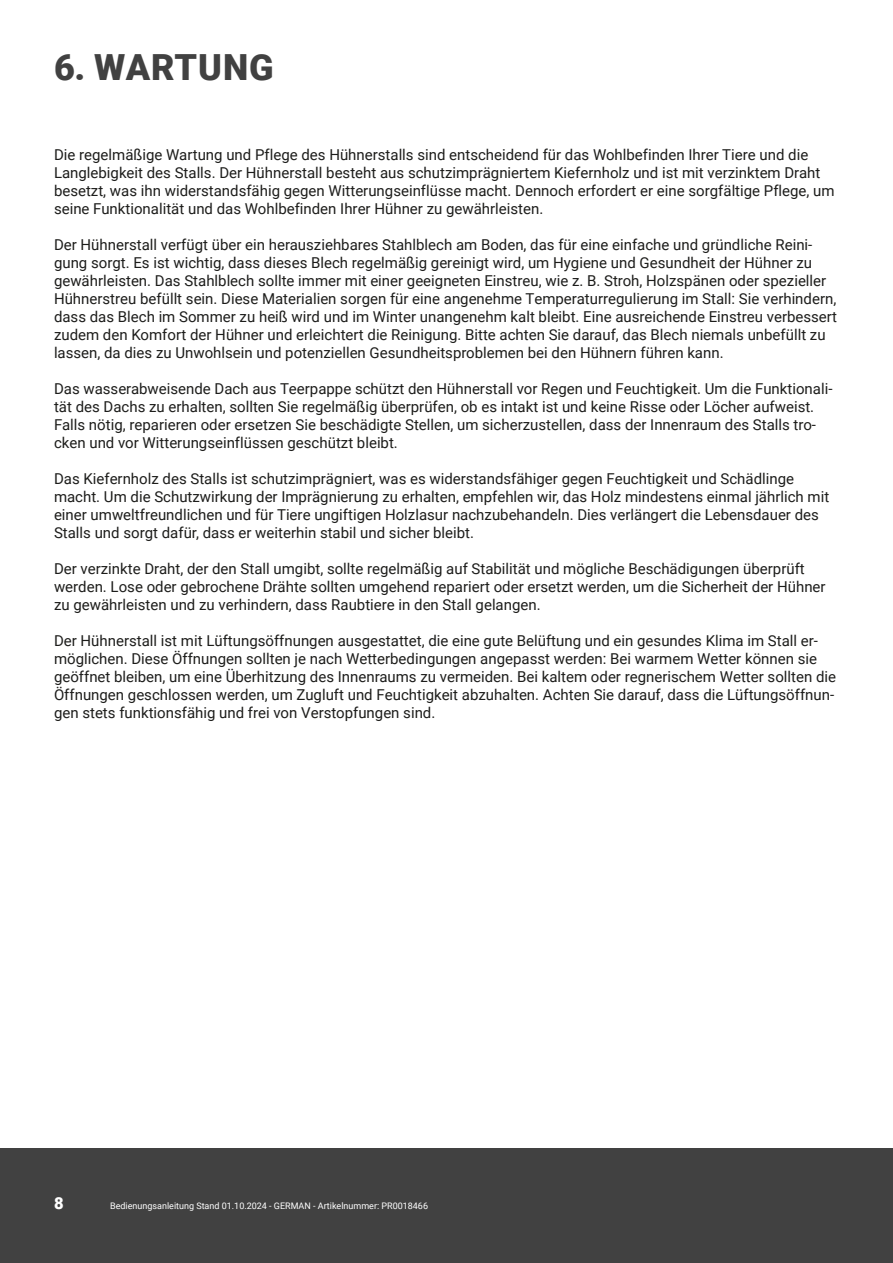
<style>
.page{position:relative;width:893px;height:1263px;background:#fff}
.page>*{position:absolute;margin:0;border:0;box-sizing:border-box;transform-origin:0 0}
.Große_Headline{font:900 36px "Roboto";letter-spacing:.025em;color:#414141}
.t1{font:900 16.5px "Roboto";color:#fff}
.Fließtext{font:15px/18px "Roboto";color:#1d1d1b}
.t2{font:9px "Roboto";color:#fff}
</style>
<div class="page">
<div style="left:0;top:1148px;width:893px;height:115px;background:#414141"></div>
<p class="Große_Headline" style="left:54px;top:42px;width:221px">6. WARTUNG</p>
<p class="Fließtext" style="left:54px;top:145px;width:782px">Die regelmäßige Wartung und Pflege des Hühnerstalls sind entscheidend für das Wohlbefinden Ihrer Tiere und die Langlebigkeit des Stalls. Der Hühnerstall besteht aus schutzimprägniertem Kiefernholz und ist mit verzinktem Draht besetzt, was ihn widerstandsfähig gegen Witterungseinflüsse macht. Dennoch erfordert er eine sorgfältige Pflege, um seine Funktionalität und das Wohlbefinden Ihrer Hühner zu gewährleisten.</p>
<p class="Fließtext" style="left:54px;top:235px;width:784px">Der Hühnerstall verfügt über ein herausziehbares Stahlblech am Boden, das für eine einfache und gründliche Reini&shy;gung sorgt. Es ist wichtig, dass dieses Blech regelmäßig gereinigt wird, um Hygiene und Gesundheit der Hühner zu gewährleisten. Das Stahlblech sollte immer mit einer geeigneten Einstreu, wie z. B. Stroh, Holzspänen oder spezieller Hühnerstreu befüllt sein. Diese Materialien sorgen für eine angenehme Temperaturregulierung im Stall: Sie verhindern, dass das Blech im Sommer zu heiß wird und im Winter unangenehm kalt bleibt. Eine ausreichende Einstreu verbessert zudem den Komfort der Hühner und erleichtert die Reinigung. Bitte achten Sie darauf, das Blech niemals unbefüllt zu lassen, da dies zu Unwohlsein und potenziellen Gesundheitsproblemen bei den Hühnern führen kann.</p>
<p class="Fließtext" style="left:54px;top:379px;width:780px">Das wasserabweisende Dach aus Teerpappe schützt den Hühnerstall vor Regen und Feuchtigkeit. Um die Funktionali&shy;tät des Dachs zu erhalten, sollten Sie regelmäßig überprüfen, ob es intakt ist und keine Risse oder Löcher aufweist.<br>Falls nötig, reparieren oder ersetzen Sie beschädigte Stellen, um sicherzustellen, dass der Innenraum des Stalls tro&shy;cken und vor Witterungseinflüssen geschützt bleibt.</p>
<p class="Fließtext" style="left:54px;top:469px;width:777px">Das Kiefernholz des Stalls ist schutzimprägniert, was es widerstandsfähiger gegen Feuchtigkeit und Schädlinge macht. Um die Schutzwirkung der Imprägnierung zu erhalten, empfehlen wir, das Holz mindestens einmal jährlich mit einer umweltfreundlichen und für Tiere ungiftigen Holzlasur nachzubehandeln. Dies verlängert die Lebensdauer des Stalls und sorgt dafür, dass er weiterhin stabil und sicher bleibt.</p>
<p class="Fließtext" style="left:54px;top:559px;width:773px">Der verzinkte Draht, der den Stall umgibt, sollte regelmäßig auf Stabilität und mögliche Beschädigungen überprüft werden. Lose oder gebrochene Drähte sollten umgehend repariert oder ersetzt werden, um die Sicherheit der Hühner zu gewährleisten und zu verhindern, dass Raubtiere in den Stall gelangen.</p>
<p class="Fließtext" style="left:54px;top:631px;width:784px">Der Hühnerstall ist mit Lüftungsöffnungen ausgestattet, die eine gute Belüftung und ein gesundes Klima im Stall er&shy;möglichen. Diese Öffnungen sollten je nach Wetterbedingungen angepasst werden: Bei warmem Wetter können sie geöffnet bleiben, um eine Überhitzung des Innenraums zu vermeiden. Bei kaltem oder regnerischem Wetter sollten die Öffnungen geschlossen werden, um Zugluft und Feuchtigkeit abzuhalten. Achten Sie darauf, dass die Lüftungsöffnun&shy;gen stets funktionsfähig und frei von Verstopfungen sind.</p>
<p class="t1" style="left:54px;top:1191px;width:11px">8</p>
<p class="t2" style="left:110px;top:1199px;width:319px">Bedienungsanleitung Stand 01.10.2024 - GERMAN - Artikelnummer: PR0018466</p>
</div>
